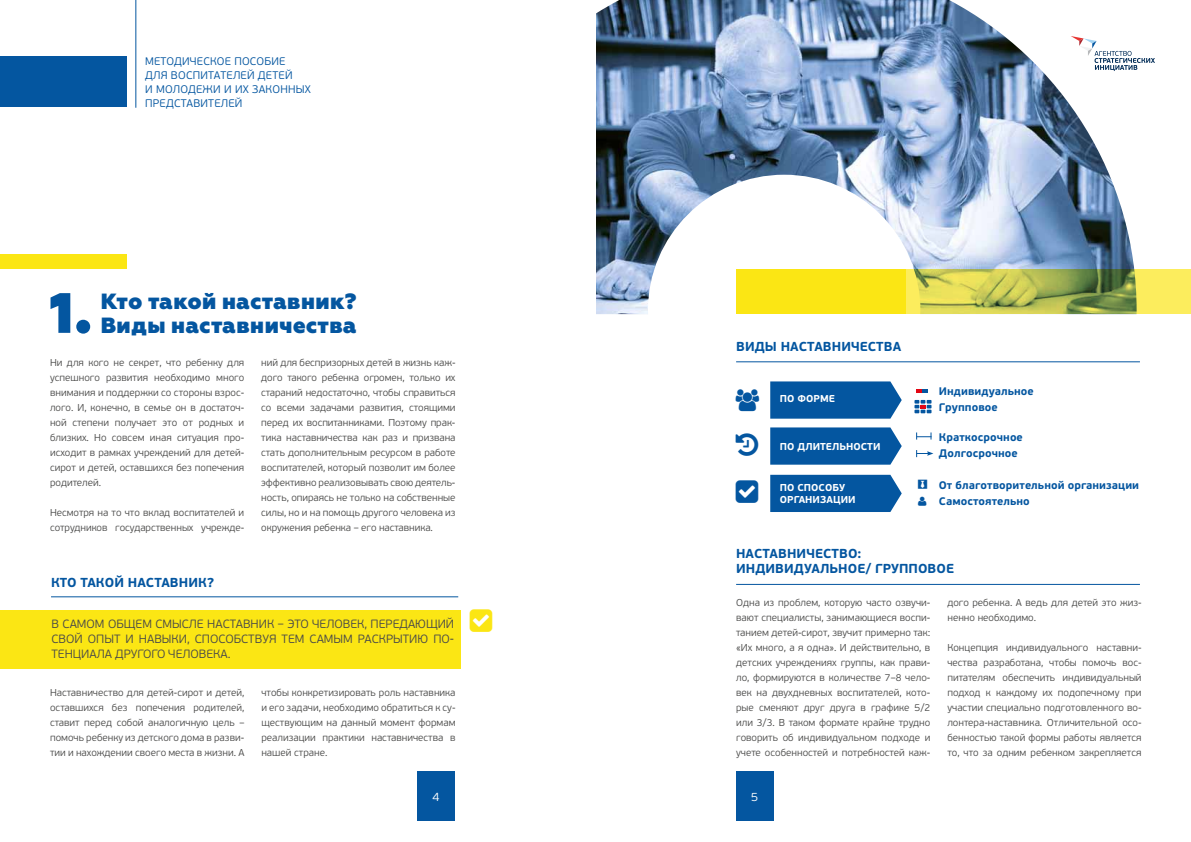
<style>
.page{position:relative;width:1191px;height:842px;background:#fff}
.page>*{position:absolute;margin:0;border:0;box-sizing:border-box;transform-origin:0 0}
.t1{font:800 56.7px "Geometria";color:#0456a0}
.t2{font:800 22px/24.7px "Geometria";letter-spacing:.02em;color:#0456a0}
.t3{font:700 13px/15px "PF Beau Sans Pro";letter-spacing:.03em;color:#0456a0}
.t4{font:300 12px/15px "PF Beau Sans Pro";letter-spacing:.105em;color:#4a4a49}
.t5{font:300 12px "PF Beau Sans Pro";color:#fff}
.t6{font:700 11px/16px "PF Beau Sans Pro";letter-spacing:.005em;color:#0456a0}
.t7{font:300 11px/14px "PF Beau Sans Pro";letter-spacing:.02em;color:#0456a0}
.t8{font:300 10px/15px "PF Beau Sans Pro";color:#4a4a49;text-align:justify}
.t9{font:700 10px/12px "PF Beau Sans Pro";letter-spacing:.13em;color:#fff}
</style>
<div class="page">
<svg style="left:770px;top:381px;width:131px;height:38px;background:#1260a5"></svg>
<svg style="left:770px;top:427px;width:131px;height:38px;background:#1260a5"></svg>
<div style="left:770px;top:475px;width:131px;height:37px;background:#0456a0"></div>
<img style="left:596px;top:0;width:539px;height:314px">
<svg style="left:906px;top:269px;width:285px;height:45px;background:#bbbf52"></svg>
<div style="left:736px;top:269px;width:170px;height:45px;background:#fbe614"></div>
<hr style="left:51px;top:596px;width:407px;height:1px;background:#0456a0">
<hr style="left:736px;top:584px;width:404px;height:1px;background:#0456a0">
<div style="left:0;top:254px;width:126px;height:15px;background:#fbe614"></div>
<div style="left:0;top:610px;width:460px;height:58px;background:#fbe614"></div>
<svg style="left:914px;top:400px;width:17px;height:13px"></svg>
<svg style="left:916px;top:389px;width:12px;height:4px"></svg>
<svg style="left:916px;top:450px;width:17px;height:7px"></svg>
<svg style="left:916px;top:432px;width:15px;height:8px"></svg>
<hr style="left:736px;top:361px;width:404px;height:1px;background:#0456a0">
<div style="left:0;top:56px;width:126px;height:51px;background:#0456a0"></div>
<hr style="left:135px;top:0;width:1px;height:108px;background:#0456a0">
<svg style="left:1070px;top:36px;width:85px;height:35px"></svg>
<div style="left:417px;top:771px;width:37px;height:50px;background:#0456a0"></div>
<div style="left:736px;top:771px;width:37px;height:50px;background:#0456a0"></div>
<p class="t7" style="left:145px;top:54px;width:167px">Методическое пособие<br>для воспитателей детей<br>и молодежи и их законных представителей</p>
<h2 class="t2" style="left:101px;top:289px;width:257px">Кто такой наставник?<br>Виды наставничества</h2>
<p class="t8" style="left:50px;top:355px;width:196px">Ни для кого не секрет, что ребенку для успешного развития необходимо много внимания и поддержки со стороны взрос&shy;лого. И, конечно, в семье он в достаточ&shy;ной степени получает это от родных и близких. Но совсем иная ситуация про&shy;исходит в рамках учреждений для детей&shy;сирот и детей, оставшихся без попечения родителей.</p>
<p class="t8" style="left:50px;top:505px;width:196px">Несмотря на то что вклад воспитателей и сотрудников государственных учрежде-</p>
<h1 class="t1" style="left:49px;top:279px;width:44px">1.</h1>
<p class="t8" style="left:261px;top:355px;width:196px">ний для беспризорных детей в жизнь каж&shy;дого такого ребенка огромен, только их стараний недостаточно, чтобы справиться со всеми задачами развития, стоящими перед их воспитанниками. Поэтому прак&shy;тика наставничества как раз и призвана стать дополнительным ресурсом в работе воспитателей, который позволит им более эффективно реализовывать свою деятель&shy;ность, опираясь не только на собственные силы, но и на помощь другого человека из окружения ребенка – его наставника.</p>
<h3 class="t3" style="left:51px;top:574px;width:165px">Кто такой наставник?</h3>
<p class="t4" style="left:51px;top:617px;width:193px">В самом общем смысле наставник</p>
<p class="t4" style="left:278px;top:617px;width:178px">– это человек, передающий</p>
<p class="t4" style="left:51px;top:632px;width:96px">свой опыт инав</p>
<p class="t4" style="left:51px;top:632px;width:404px;text-indent:110px">ыки , способствуя тем самым раскрытию по&shy;тенциала другого челов ека.</p>
<p class="t8" style="left:50px;top:685px;width:196px">Наставничество для детей-сирот и детей, оставшихся без попечения родителей, ставит перед собой аналогичную цель – помочь ребенку из детского дома в разви&shy;тии и нахождении своего места в жизни. А</p>
<p class="t8" style="left:261px;top:685px;width:196px">чтобы конкретизировать роль наставника и его задачи, необходимо обратиться к су&shy;ществующим на данный момент формам реализации практики наставничества в нашей стране.</p>
<h3 class="t3" style="left:736px;top:338px;width:167px">Виды наставничества</h3>
<p class="t9" style="left:780px;top:393px;width:57px">по форме</p>
<p class="t9" style="left:780px;top:440px;width:102px">по длительности</p>
<p class="t9" style="left:780px;top:482px;width:77px">по способу организации</p>
<p class="t6" style="left:939px;top:383px;width:96px">Индивидуальное<br>Групповое</p>
<p class="t6" style="left:939px;top:429px;width:85px">Краткосрочное<br>Долгосрочное</p>
<p class="t6" style="left:939px;top:477px;width:202px">От благотворительной организации<br>Самостоятельно</p>
<h3 class="t3" style="left:736px;top:546px;width:219px">Наставничество: индивидуальное/ групповое</h3>
<p class="t8" style="left:736px;top:595px;width:196px">Одна из проблем, которую часто озвучи&shy;вают специалисты, занимающиеся воспи&shy;танием детей-сирот, звучит примерно так: «Их много, а я одна». И действительно, в детских учреждениях группы, как прави&shy;ло, формируются в количестве 7–8 чело&shy;век на двухдневных воспитателей, кото&shy;рые сменяют друг друга в графике 5/2 или 3/3. В таком формате крайне трудно говорить об индивидуальном подходе и учете особенностей и потребностей каж-</p>
<p class="t8" style="left:947px;top:595px;width:196px">дого ребенка. А ведь для детей это жиз&shy;ненно необходимо.</p>
<p class="t8" style="left:947px;top:640px;width:196px">Концепция индивидуального наставни&shy;чества разработана, чтобы помочь вос&shy;питателям обеспечить индивидуальный подход к каждому их подопечному при участии специально подготовленного во&shy;лонтера-наставника. Отличительной осо&shy;бенностью такой формы работы является то, что за одним ребенком закрепляется</p>
<p class="t5" style="left:432px;top:790px;width:8px">4</p>
<p class="t5" style="left:751px;top:790px;width:8px">5</p>
</div>
